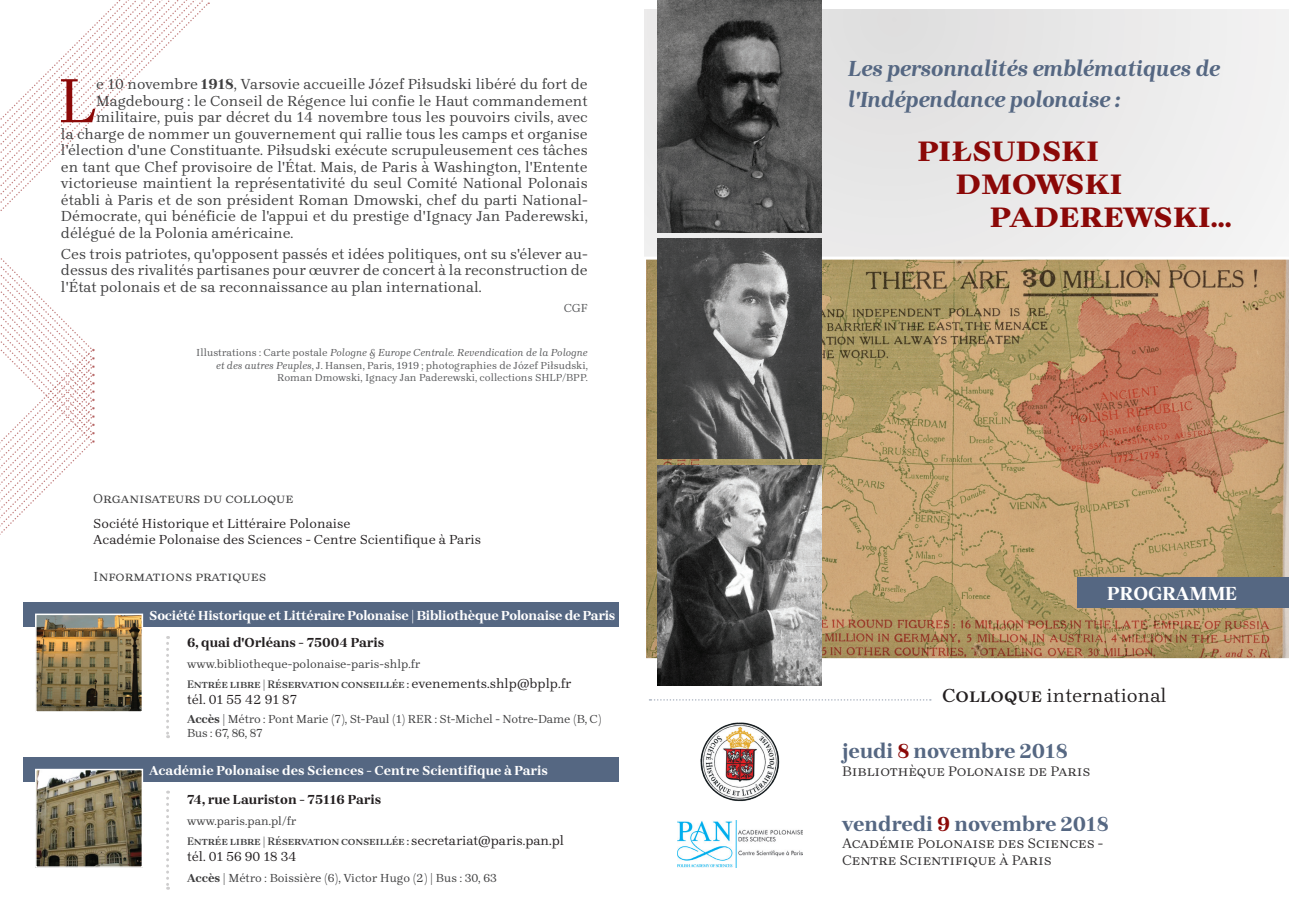
<style>
.page{position:relative;width:1289px;height:919px;background:#fff}
.page>*{position:absolute;margin:0;border:0;box-sizing:border-box;transform-origin:0 0}
.t1{font:64.2px "Brygada 1918";color:#8b0807}
.t2{font:700 36px "Brygada 1918";color:#8b0807}
.t3{font:italic 700 22.5px/31.5px "Brygada 1918";color:#556782}
.t4{font:700 21px "Brygada 1918";color:#556782}
.t5{font:19.5px "Brygada 1918";color:#231f20}
.t6{font:700 19.5px "Brygada 1918";color:#fff}
.t7{font:15px/16.5px "Brygada 1918";color:#3e3e3f;text-align:justify}
.t8{font:14.25px "Brygada 1918";color:#312f30}
.t9{font:700 13.5px "Brygada 1918";letter-spacing:-.015em;color:#fff}
.t10{font:13.5px "Brygada 1918";color:#231f20}
.t11{font:700 13.5px "Brygada 1918";color:#231f20}
.t12{font:13.5px "Brygada 1918";color:#3e3e3f}
.t13{font:12px/14.4px "Brygada 1918";letter-spacing:-.01em;color:#3e3e3f}
.t14{font:12px "Brygada 1918";color:#57585a}
.t15{font:600 11.25px "Brygada 1918";letter-spacing:-.02em;color:#3e3e3f}
.t16{font:10.5px/12.6px "Brygada 1918";color:#57585a;text-align:right}
.s1{font-weight:700}
.s2{font-style:italic}
.s3{font-weight:400;font-size:13.5px;color:#231f20}
.s4{font-size:30px}
.s5{font-weight:600}
.s6{color:#8b0807}
</style>
<div class="page">
<div style="left:644px;top:9px;width:644px;height:248px;background:#eae9ea"></div>
<div style="left:23px;top:602px;width:596px;height:24px;background:#556782"></div>
<img style="left:700px;top:722px;width:79px;height:79px">
<img style="left:677px;top:820px;width:125px;height:47px">
<svg style="left:649px;top:699px;width:281px;height:1px"></svg>
<div style="left:23px;top:757px;width:596px;height:24px;background:#556782"></div>
<img style="left:38px;top:771px;width:102px;height:93px">
<div style="left:35px;top:768px;width:108px;height:99px;border:2px solid #fff"></div>
<svg style="left:166px;top:790px;width:3px;height:99px"></svg>
<img style="left:657px;top:0;width:164px;height:232px">
<svg style="left:644px;top:256px;width:644px;height:405px"></svg>
<div style="left:1077px;top:577px;width:211px;height:30px;background:#556782"></div>
<img style="left:657px;top:238px;width:164px;height:220px">
<img style="left:657px;top:465px;width:164px;height:220px">
<svg style="left:0;top:0;width:209px;height:738px"></svg>
<p class="t1" style="left:58px;top:63px;width:40px">L</p>
<p class="t7" style="left:96px;top:77px;width:493px">e 10 novembre <span class="s1">1918</span>, Varsovie accueille Józef Piłsudski libéré du fort de</p>
<p class="t7" style="left:96px;top:94px;width:493px">Magdebourg : le Conseil de Régence lui confie le Haut commandement</p>
<p class="t7" style="left:96px;top:110px;width:493px">militaire, puis par décret du 14 novembre tous les pouvoirs civils, avec</p>
<p class="t7" style="left:61px;top:127px;width:528px">la charge de nommer un gouvernement qui rallie tous les camps et organise</p>
<p class="t7" style="left:61px;top:143px;width:528px">l'élection d'une Constituante. Piłsudski exécute scrupuleusement ces tâches</p>
<p class="t7" style="left:61px;top:160px;width:528px">en tant que Chef provisoire de l'État. Mais, de Paris à Washington, l'Entente</p>
<p class="t7" style="left:61px;top:176px;width:528px">victorieuse maintient la représentativité du seul Comité National Polonais</p>
<p class="t7" style="left:61px;top:193px;width:528px">établi à Paris et de son président Roman Dmowski, chef du parti National-</p>
<p class="t7" style="left:61px;top:209px;width:528px">Démocrate, qui bénéficie de l'appui et du prestige d'Ignacy Jan Paderewski,</p>
<p class="t7" style="left:61px;top:226px;width:234px">délégué de la Polonia américaine.</p>
<p class="t7" style="left:61px;top:247px;width:528px">Ces trois patriotes, qu'opposent passés et idées politiques, ont su s'élever au&shy;dessus des rivalités partisanes pour œuvrer de concert à la reconstruction de l'État polonais et de sa reconnaissance au plan international.</p>
<p class="t14" style="left:563px;top:301px;width:26px">CGF</p>
<p class="t16" style="left:196px;top:347px;width:393px">Illustrations : Carte postale <span class="s2">Pologne &amp; Europe Centrale. Revendication de la Pologne et des autres Peuples</span>, J. Hansen, Paris, 1919 ; photographies de Józef Piłsudski,<br>Roman Dmowski, Ignacy Jan Paderewski, collections SHLP/BPP.</p>
<p class="t12" style="left:93px;top:490px;width:202px">Organisateurs du colloque</p>
<p class="t10" style="left:93px;top:515px;width:259px">Société Historique et Littéraire Polonaise</p>
<p class="t10" style="left:93px;top:531px;width:389px">Académie Polonaise des Sciences - Centre Scientifique à Paris</p>
<p class="t12" style="left:93px;top:568px;width:175px">Informations pratiques</p>
<p class="t9" style="left:149px;top:607px;width:467px">Société Historique et Littéraire Polonaise | Bibliothèque Polonaise de Paris</p>
<p class="t11" style="left:187px;top:635px;width:199px">6, quai d'Orléans - 75004 Paris</p>
<p class="t13" style="left:187px;top:657px;width:235px">www.bibliotheque-polonaise-paris-shlp.fr</p>
<p class="t15" style="left:187px;top:677px;width:386px">Entrée libre | Réservation conseillée : <span class="s3">evenements.shlp@bplp.fr</span></p>
<p class="t10" style="left:187px;top:692px;width:112px">tél. 01 55 42 91 87</p>
<p class="t13" style="left:187px;top:712px;width:416px"><span class="s1">Accès</span> | Métro : Pont Marie (7), St-Paul (1) RER : St-Michel - Notre-Dame (B, C)<br>Bus : 67, 86, 87</p>
<p class="t9" style="left:149px;top:762px;width:400px">Académie Polonaise des Sciences - Centre Scientifique à Paris</p>
<p class="t11" style="left:187px;top:791px;width:196px">74, rue Lauriston - 75116 Paris</p>
<p class="t13" style="left:187px;top:814px;width:111px">www.paris.pan.pl/fr</p>
<p class="t15" style="left:187px;top:834px;width:378px">Entrée libre | Réservation conseillée : <span class="s3">secretariat@paris.pan.pl</span></p>
<p class="t10" style="left:187px;top:848px;width:111px">tél. 01 56 90 18 34</p>
<p class="t13" style="left:187px;top:871px;width:311px"><span class="s1">Accès</span> | Métro : Boissière (6), Victor Hugo (2) | Bus : 30, 63</p>
<p class="t3" style="left:848px;top:55px;width:374px">Les personnalités emblématiques de l'Indépendance polonaise :</p>
<p class="t2" style="left:917px;top:128px;width:183px">piłsudski</p>
<p class="t2" style="left:955px;top:161px;width:168px">dmowski</p>
<p class="t2" style="left:989px;top:194px;width:243px">paderewski<span class="s4">...</span></p>
<p class="t6" style="left:1107px;top:582px;width:131px">PROGRAMME</p>
<p class="t5" style="left:942px;top:683px;width:226px"><span class="s5">Colloque</span> international</p>
<p class="t4" style="left:842px;top:739px;width:227px">jeudi <span class="s6">8</span> novembre 2018</p>
<p class="t8" style="left:842px;top:763px;width:250px">Bibliothèque Polonaise de Paris</p>
<p class="t4" style="left:842px;top:812px;width:268px">vendredi <span class="s6">9</span> novembre 2018</p>
<p class="t8" style="left:842px;top:835px;width:263px">Académie Polonaise des Sciences -</p>
<p class="t8" style="left:842px;top:852px;width:211px">Centre Scientifique à Paris</p>
</div>
